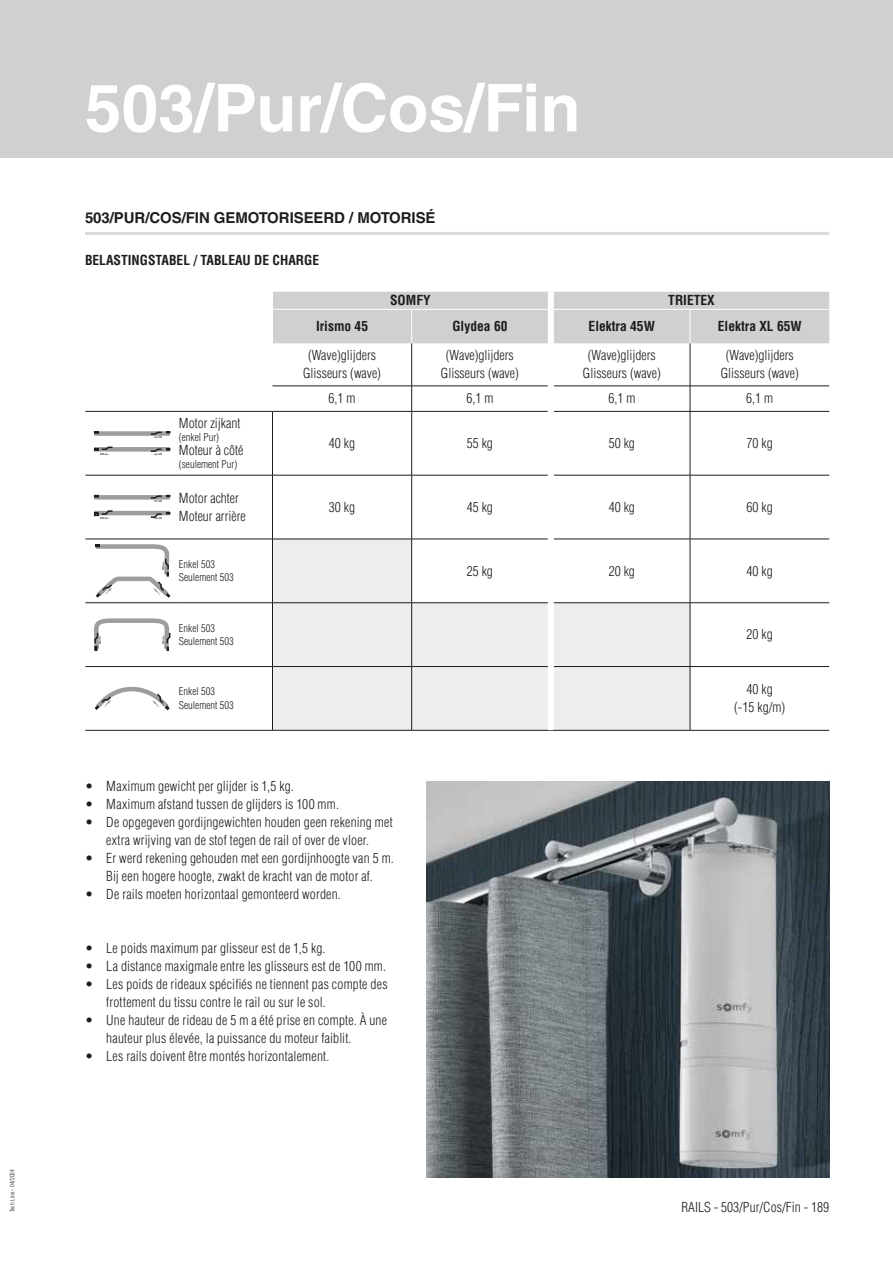
<style>
.page{position:relative;width:893px;height:1263px;background:#fff}
.page>*{position:absolute;margin:0;border:0;box-sizing:border-box;transform-origin:0 0}
.t1{font:700 66px "Helvetica LT Std";color:#fff}
.t2{font:700 15px "Helvetica LT Std";letter-spacing:-.005em;color:#1d1d1b}
.t3{font:300 condensed 13.5px/18px "Helvetica LT Std";letter-spacing:.015em;color:#1d1d1b;text-align:center}
.t4{font:700 condensed 13.5px "Helvetica LT Std";color:#1d1d1b}
.t5{font:300 condensed 10.5px/13.5px "Helvetica LT Std";color:#1d1d1b}
.t6{font:300 condensed 6px "Helvetica LT Std";letter-spacing:.01em;color:#1d1d1b}
</style>
<div class="page">
<div style="left:0;top:0;width:893px;height:157px;background:#d0d0d0"></div>
<img style="left:427px;top:782px;width:402px;height:396px">
<svg style="left:273px;top:540px;width:417px;height:190px;fill:#ededed"></svg>
<hr style="left:272px;top:386px;width:140px;height:1px;background:#1d1d1b">
<hr style="left:412px;top:386px;width:136px;height:1px;background:#1d1d1b">
<hr style="left:554px;top:386px;width:136px;height:1px;background:#1d1d1b">
<hr style="left:690px;top:386px;width:139px;height:1px;background:#1d1d1b">
<hr style="left:85px;top:411px;width:94px;height:1px;background:#1d1d1b">
<hr style="left:179px;top:411px;width:93px;height:1px;background:#1d1d1b">
<hr style="left:272px;top:411px;width:140px;height:1px;background:#1d1d1b">
<hr style="left:272px;top:412px;width:1px;height:63px;background:#1d1d1b">
<hr style="left:412px;top:411px;width:136px;height:1px;background:#1d1d1b">
<hr style="left:554px;top:411px;width:136px;height:1px;background:#1d1d1b">
<hr style="left:690px;top:411px;width:139px;height:1px;background:#1d1d1b">
<hr style="left:272px;top:475px;width:140px;height:1px;background:#1d1d1b">
<hr style="left:272px;top:475px;width:1px;height:64px;background:#1d1d1b">
<hr style="left:412px;top:475px;width:136px;height:1px;background:#1d1d1b">
<hr style="left:554px;top:475px;width:136px;height:1px;background:#1d1d1b">
<hr style="left:690px;top:475px;width:139px;height:1px;background:#1d1d1b">
<hr style="left:272px;top:539px;width:140px;height:1px;background:#1d1d1b">
<hr style="left:272px;top:539px;width:1px;height:63px;background:#1d1d1b">
<hr style="left:412px;top:539px;width:136px;height:1px;background:#1d1d1b">
<hr style="left:554px;top:539px;width:136px;height:1px;background:#1d1d1b">
<hr style="left:690px;top:539px;width:139px;height:1px;background:#1d1d1b">
<hr style="left:85px;top:602px;width:94px;height:1px;background:#1d1d1b">
<hr style="left:179px;top:602px;width:93px;height:1px;background:#1d1d1b">
<hr style="left:272px;top:602px;width:140px;height:1px;background:#1d1d1b">
<hr style="left:272px;top:603px;width:1px;height:63px;background:#1d1d1b">
<hr style="left:412px;top:602px;width:136px;height:1px;background:#1d1d1b">
<hr style="left:554px;top:602px;width:136px;height:1px;background:#1d1d1b">
<hr style="left:690px;top:602px;width:139px;height:1px;background:#1d1d1b">
<hr style="left:85px;top:666px;width:94px;height:1px;background:#1d1d1b">
<hr style="left:179px;top:666px;width:93px;height:1px;background:#1d1d1b">
<hr style="left:272px;top:666px;width:140px;height:1px;background:#1d1d1b">
<hr style="left:272px;top:667px;width:1px;height:63px;background:#1d1d1b">
<hr style="left:412px;top:666px;width:136px;height:1px;background:#1d1d1b">
<hr style="left:554px;top:666px;width:136px;height:1px;background:#1d1d1b">
<hr style="left:690px;top:666px;width:139px;height:1px;background:#1d1d1b">
<hr style="left:85px;top:730px;width:94px;height:1px;background:#1d1d1b">
<hr style="left:179px;top:730px;width:93px;height:1px;background:#1d1d1b">
<hr style="left:272px;top:730px;width:140px;height:1px;background:#1d1d1b">
<hr style="left:412px;top:730px;width:139px;height:1px;background:#1d1d1b">
<hr style="left:551px;top:730px;width:139px;height:1px;background:#1d1d1b">
<hr style="left:690px;top:730px;width:139px;height:1px;background:#1d1d1b">
<div style="left:273px;top:292px;width:556px;height:51px;background:#d0d0d0"></div>
<hr style="left:411px;top:310px;width:1px;height:33px;background:#fff">
<hr style="left:690px;top:310px;width:1px;height:33px;background:#fff">
<div style="left:548px;top:292px;width:6px;height:17px;background:#fff"></div>
<div style="left:548px;top:310px;width:6px;height:33px;background:#fff"></div>
<div style="left:548px;top:539px;width:6px;height:64px;background:#fff"></div>
<div style="left:548px;top:603px;width:6px;height:63px;background:#fff"></div>
<div style="left:548px;top:666px;width:6px;height:64px;background:#fff"></div>
<hr style="left:411px;top:343px;width:1px;height:43px;background:#1d1d1b">
<svg style="left:411px;top:386px;width:1px;height:25px"></svg>
<hr style="left:411px;top:412px;width:1px;height:63px;background:#1d1d1b">
<hr style="left:411px;top:475px;width:1px;height:64px;background:#1d1d1b">
<hr style="left:411px;top:539px;width:1px;height:63px;background:#1d1d1b">
<hr style="left:411px;top:603px;width:1px;height:63px;background:#1d1d1b">
<hr style="left:411px;top:667px;width:1px;height:63px;background:#1d1d1b">
<hr style="left:690px;top:343px;width:1px;height:43px;background:#1d1d1b">
<svg style="left:690px;top:386px;width:1px;height:25px"></svg>
<hr style="left:690px;top:412px;width:1px;height:63px;background:#1d1d1b">
<hr style="left:690px;top:475px;width:1px;height:64px;background:#1d1d1b">
<hr style="left:690px;top:539px;width:1px;height:63px;background:#1d1d1b">
<hr style="left:690px;top:603px;width:1px;height:63px;background:#1d1d1b">
<hr style="left:690px;top:667px;width:1px;height:63px;background:#1d1d1b">
<hr style="left:272px;top:309px;width:140px;height:1px;background:#fff">
<hr style="left:412px;top:309px;width:139px;height:1px;background:#fff">
<hr style="left:551px;top:309px;width:139px;height:1px;background:#fff">
<hr style="left:690px;top:309px;width:139px;height:1px;background:#fff">
<hr style="left:85px;top:475px;width:94px;height:1px;background:#1d1d1b">
<hr style="left:179px;top:475px;width:93px;height:1px;background:#1d1d1b">
<hr style="left:85px;top:539px;width:94px;height:1px;background:#1d1d1b">
<hr style="left:179px;top:539px;width:93px;height:1px;background:#1d1d1b">
<svg style="left:93px;top:431px;width:77px;height:7px"></svg>
<svg style="left:93px;top:446px;width:77px;height:9px"></svg>
<svg style="left:93px;top:494px;width:77px;height:8px"></svg>
<svg style="left:93px;top:510px;width:77px;height:9px"></svg>
<svg style="left:95px;top:544px;width:76px;height:54px"></svg>
<svg style="left:94px;top:618px;width:77px;height:33px"></svg>
<svg style="left:94px;top:686px;width:76px;height:25px"></svg>
<hr style="left:85px;top:232px;width:744px;height:3px;background:#dadada">
<p class="t6" style="left:8px;top:1212px;width:45px;rotate:-90deg">Tech Line - 04/2024</p>
<h1 class="t1" style="left:85px;top:68px;width:497px">503/Pur/Cos/Fin</h1>
<p class="t2" style="left:85px;top:209px;width:352px">503/PUR/COS/FIN GEMOTORISEERD / MOTORISÉ</p>
<p class="t4" style="left:85px;top:251px;width:236px">BELASTINGSTABEL / TABLEAU DE CHARGE</p>
<p class="t4" style="left:390px;top:292px;width:42px">SOMFY</p>
<p class="t4" style="left:668px;top:292px;width:48px">TRIETEX</p>
<p class="t3" style="left:179px;top:414px;width:63px">Motor zijkant</p>
<p class="t5" style="left:179px;top:431px;width:42px">(enkel Pur)</p>
<p class="t3" style="left:179px;top:441px;width:66px">Moteur à côté</p>
<p class="t5" style="left:179px;top:458px;width:60px">(seulement Pur)</p>
<p class="t4" style="left:316px;top:318px;width:54px">Irismo 45</p>
<p class="t4" style="left:452px;top:318px;width:57px">Glydea 60</p>
<p class="t4" style="left:589px;top:318px;width:68px">Elektra 45W</p>
<p class="t4" style="left:718px;top:318px;width:85px">Elektra XL 65W</p>
<p class="t3" style="left:303px;top:346px;width:80px">(Wave)glijders<br>Glisseurs (wave)</p>
<p class="t3" style="left:441px;top:346px;width:80px">(Wave)glijders<br>Glisseurs (wave)</p>
<p class="t3" style="left:583px;top:346px;width:80px">(Wave)glijders<br>Glisseurs (wave)</p>
<p class="t3" style="left:721px;top:346px;width:80px">(Wave)glijders<br>Glisseurs (wave)</p>
<p class="t3" style="left:328px;top:389px;width:28px">6,1 m</p>
<p class="t3" style="left:466px;top:389px;width:28px">6,1 m</p>
<p class="t3" style="left:608px;top:389px;width:28px">6,1 m</p>
<p class="t3" style="left:746px;top:389px;width:28px">6,1 m</p>
<p class="t3" style="left:329px;top:434px;width:28px">40 kg</p>
<p class="t3" style="left:467px;top:434px;width:28px">55 kg</p>
<p class="t3" style="left:609px;top:434px;width:28px">50 kg</p>
<p class="t3" style="left:747px;top:434px;width:28px">70 kg</p>
<p class="t3" style="left:179px;top:489px;width:68px;text-align:left">Motor achter<br>Moteur arrière</p>
<p class="t3" style="left:329px;top:498px;width:28px">30 kg</p>
<p class="t3" style="left:467px;top:498px;width:28px">45 kg</p>
<p class="t3" style="left:609px;top:498px;width:28px">40 kg</p>
<p class="t3" style="left:747px;top:498px;width:28px">60 kg</p>
<p class="t5" style="left:179px;top:557px;width:56px">Enkel 503<br>Seulement 503</p>
<p class="t3" style="left:467px;top:562px;width:28px">25 kg</p>
<p class="t3" style="left:609px;top:562px;width:28px">20 kg</p>
<p class="t3" style="left:747px;top:562px;width:28px">40 kg</p>
<p class="t5" style="left:179px;top:621px;width:56px">Enkel 503<br>Seulement 503</p>
<p class="t3" style="left:747px;top:625px;width:28px">20 kg</p>
<p class="t5" style="left:179px;top:685px;width:56px">Enkel 503<br>Seulement 503</p>
<p class="t3" style="left:734px;top:680px;width:52px">40 kg<br>(-15 kg/m)</p>
<p class="t3" style="left:85px;top:777px;width:210px">• Maximum gewicht per glijder is 1,5 kg.</p>
<p class="t3" style="left:85px;top:795px;width:256px">• Maximum afstand tussen de glijders is 100 mm.</p>
<p class="t3" style="left:85px;top:813px;width:309px">• De opgegeven gordijngewichten houden geen rekening met extra wrijving van de stof tegen de rail of over de vloer.</p>
<p class="t3" style="left:85px;top:849px;width:310px">• Er werd rekening gehouden met een gordijnhoogte van 5 m.<br>Bij een hogere hoogte, zwakt de kracht van de motor af.</p>
<p class="t3" style="left:85px;top:885px;width:257px">• De rails moeten horizontaal gemonteerd worden.</p>
<p class="t3" style="left:85px;top:939px;width:242px">• Le poids maximum par glisseur est de 1,5 kg.</p>
<p class="t3" style="left:85px;top:957px;width:303px">• La distance maxigmale entre les glisseurs est de 100 mm.</p>
<p class="t3" style="left:106px;top:975px;width:283px;text-align:left;text-indent:-21px">• Les poids de rideaux spécifiés ne tiennent pas compte des frottement du tissu contre le rail ou sur le sol.</p>
<p class="t3" style="left:106px;top:1011px;width:282px;text-align:left;text-indent:-21px">• Une hauteur de rideau de 5 m a été prise en compte. À une hauteur plus élevée, la puissance du moteur faiblit.</p>
<p class="t3" style="left:85px;top:1047px;width:246px">• Les rails doivent être montés horizontalement.</p>
<p class="t3" style="left:681px;top:1198px;width:149px">RAILS - 503/Pur/Cos/Fin - 189</p>
</div>
